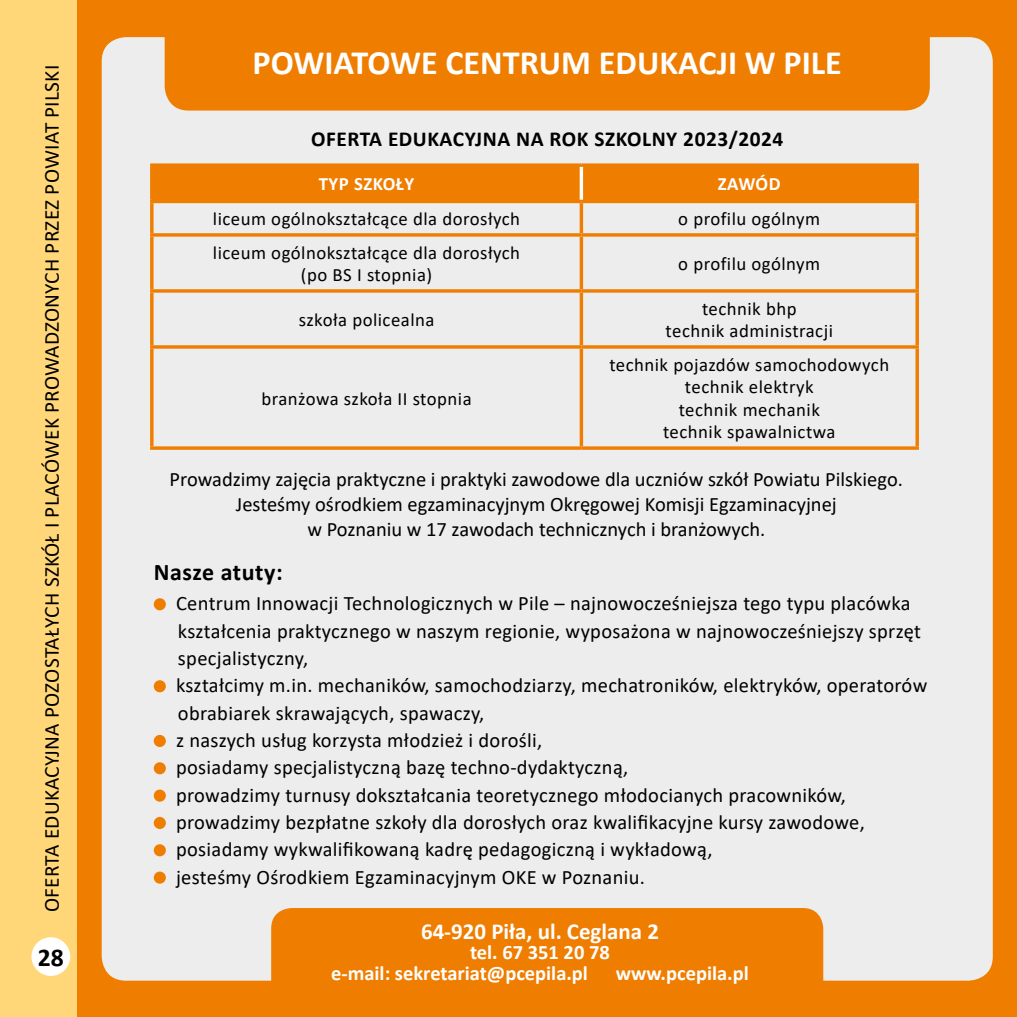
<style>
.page{position:relative;width:1017px;height:1017px;background:#fff}
.page>*{position:absolute;margin:0;border:0;box-sizing:border-box;transform-origin:0 0}
.t1{font:700 34.12px "Calibri";color:#fff}
.t2{font:700 25.55px "Calibri";color:#000}
.t3{font:700 23.97px "Calibri";letter-spacing:.025em;color:#000}
.t4{font:700 22.93px "Calibri";color:#fff}
.t5{font:21.35px "Calibri";letter-spacing:.01em;color:#000}
.t6{font:700 21.35px "Calibri";letter-spacing:.025em;color:#000}
.t7{font:20.47px/27.3px "Calibri";letter-spacing:.015em;color:#000}
.t8{font:700 20.47px/20.5px "Calibri";color:#fff}
.t9{font:18.72px/22.6px "Calibri";letter-spacing:.025em;color:#000;text-align:center}
.t10{font:700 18.72px "Calibri";letter-spacing:.025em;color:#fff}
</style>
<div class="page">
<div style="left:0;top:0;width:77px;height:1017px;background:#ffd779"></div>
<div style="left:77px;top:0;width:940px;height:1017px;background:#ef7d00"></div>
<div style="left:102px;top:37px;width:891px;height:944px;background:#ededed;border-radius:24px"></div>
<div style="left:165px;top:37px;width:765px;height:74px;background:#ef7d00"></div>
<div style="left:154px;top:167px;width:761px;height:33px;background:#ef7d00"></div>
<svg style="left:150px;top:163px;width:431px;height:4px;background:#ee891a"></svg>
<svg style="left:150px;top:167px;width:4px;height:33px"></svg>
<svg style="left:581px;top:163px;width:338px;height:4px"></svg>
<svg style="left:915px;top:167px;width:4px;height:33px"></svg>
<hr style="left:150px;top:200px;width:431px;height:3px;background:#ef7d00">
<svg style="left:150px;top:203px;width:4px;height:30px"></svg>
<hr style="left:581px;top:200px;width:338px;height:3px;background:#ef7d00">
<hr style="left:580px;top:203px;width:3px;height:30px;background:#ef7d00">
<svg style="left:915px;top:203px;width:4px;height:30px"></svg>
<svg style="left:150px;top:233px;width:431px;height:4px;background:#ee8c21"></svg>
<svg style="left:150px;top:237px;width:4px;height:52px"></svg>
<svg style="left:581px;top:233px;width:338px;height:4px"></svg>
<hr style="left:580px;top:237px;width:3px;height:52px;background:#ef7d00">
<svg style="left:915px;top:237px;width:4px;height:52px"></svg>
<svg style="left:150px;top:289px;width:431px;height:4px;background:#ee8c22"></svg>
<svg style="left:150px;top:293px;width:4px;height:52px"></svg>
<svg style="left:581px;top:289px;width:338px;height:4px"></svg>
<hr style="left:580px;top:293px;width:3px;height:52px;background:#ef7d00">
<svg style="left:915px;top:293px;width:4px;height:52px"></svg>
<svg style="left:150px;top:345px;width:431px;height:4px;background:#ee8c21"></svg>
<svg style="left:150px;top:349px;width:4px;height:97px"></svg>
<svg style="left:581px;top:345px;width:338px;height:4px"></svg>
<hr style="left:580px;top:349px;width:3px;height:97px;background:#ef7d00">
<svg style="left:915px;top:349px;width:4px;height:97px"></svg>
<svg style="left:150px;top:446px;width:431px;height:4px;background:#ee8c21"></svg>
<svg style="left:581px;top:446px;width:338px;height:4px"></svg>
<hr style="left:580px;top:167px;width:3px;height:33px;background:#fff">
<div style="left:271px;top:908px;width:552px;height:103px;background:#ef7d00;border-radius:21px"></div>
<div style="left:154px;top:598px;width:12px;height:12px;background:#ef7d00;border-radius:50%"></div>
<div style="left:154px;top:680px;width:12px;height:12px;background:#ef7d00;border-radius:50%"></div>
<div style="left:154px;top:735px;width:12px;height:12px;background:#ef7d00;border-radius:50%"></div>
<div style="left:154px;top:762px;width:12px;height:12px;background:#ef7d00;border-radius:50%"></div>
<div style="left:154px;top:790px;width:12px;height:12px;background:#ef7d00;border-radius:50%"></div>
<div style="left:154px;top:817px;width:12px;height:12px;background:#ef7d00;border-radius:50%"></div>
<div style="left:154px;top:844px;width:12px;height:12px;background:#ef7d00;border-radius:50%"></div>
<div style="left:154px;top:872px;width:12px;height:12px;background:#ef7d00;border-radius:50%"></div>
<div style="left:31px;top:937px;width:39px;height:39px;background:#fff;border-radius:50%"></div>
<p class="t5" style="left:37px;top:912px;width:849px;rotate:-90deg">OFERTA EDUKACYJNA POZOSTAŁYCH SZKÓŁ I PLACÓWEK PROWADZONYCH PRZEZ POWIAT PILSKI</p>
<p class="t2" style="left:38px;top:940px;width:27px">28</p>
<h1 class="t1" style="left:253px;top:39px;width:591px">POWIATOWE CENTRUM EDUKACJI W PILE</h1>
<p class="t6" style="left:311px;top:124px;width:474px">OFERTA EDUKACYJNA NA ROK SZKOLNY 2023/2024</p>
<p class="t10" style="left:319px;top:171px;width:97px">TYP SZKOŁY</p>
<p class="t10" style="left:718px;top:171px;width:64px">ZAWÓD</p>
<p class="t9" style="left:213px;top:207px;width:309px">liceum ogólnokształcące dla dorosłych</p>
<p class="t9" style="left:678px;top:207px;width:144px">o profilu ogólnym</p>
<p class="t9" style="left:213px;top:241px;width:309px">liceum ogólnokształcące dla dorosłych (po BS I stopnia)</p>
<p class="t9" style="left:678px;top:252px;width:144px">o profilu ogólnym</p>
<p class="t9" style="left:299px;top:308px;width:137px">szkoła policealna</p>
<p class="t9" style="left:666px;top:297px;width:169px">technik bhp<br>technik administracji</p>
<p class="t9" style="left:261px;top:387px;width:212px">branżowa szkoła II stopnia</p>
<p class="t9" style="left:609px;top:353px;width:281px">technik pojazdów samochodowych technik elektryk<br>technik mechanik<br>technik spawalnictwa</p>
<p class="t7" style="left:170px;top:467px;width:735px;line-height:24.7px;text-align:center">Prowadzimy zajęcia praktyczne i praktyki zawodowe dla uczniów szkół Powiatu Pilskiego.<br>Jesteśmy ośrodkiem egzaminacyjnym Okręgowej Komisji Egzaminacyjnej<br>w Poznaniu w 17 zawodach technicznych i branżowych.</p>
<p class="t3" style="left:154px;top:555px;width:130px">Nasze atuty:</p>
<p class="t7" style="left:176px;top:589px;width:753px">Centrum Innowacji Technologicznych w Pile – najnowocześniejsza tego typu placówka kształcenia praktycznego w naszym regionie, wyposażona w najnowocześniejszy sprzęt specjalistyczny,<br>kształcimy m.in. mechaników, samochodziarzy, mechatroników, elektryków, operatorów obrabiarek skrawających, spawaczy,<br>z naszych usług korzysta młodzież i dorośli,<br>posiadamy specjalistyczną bazę techno-dydaktyczną,<br>prowadzimy turnusy dokształcania teoretycznego młodocianych pracowników, prowadzimy bezpłatne szkoły dla dorosłych oraz kwalifikacyjne kursy zawodowe, posiadamy wykwalifikowaną kadrę pedagogiczną i wykładową,<br>jesteśmy Ośrodkiem Egzaminacyjnym OKE w Poznaniu.</p>
<p class="t4" style="left:421px;top:915px;width:239px">64-920 Piła, ul. Ceglana 2</p>
<p class="t8" style="left:331px;top:942px;width:280px;text-indent:139px">tel. 67 351 20 78 e-mail: sekretariat@pcepila.pl</p>
<p class="t8" style="left:616px;top:962px;width:134px">www.pcepila.pl</p>
</div>
